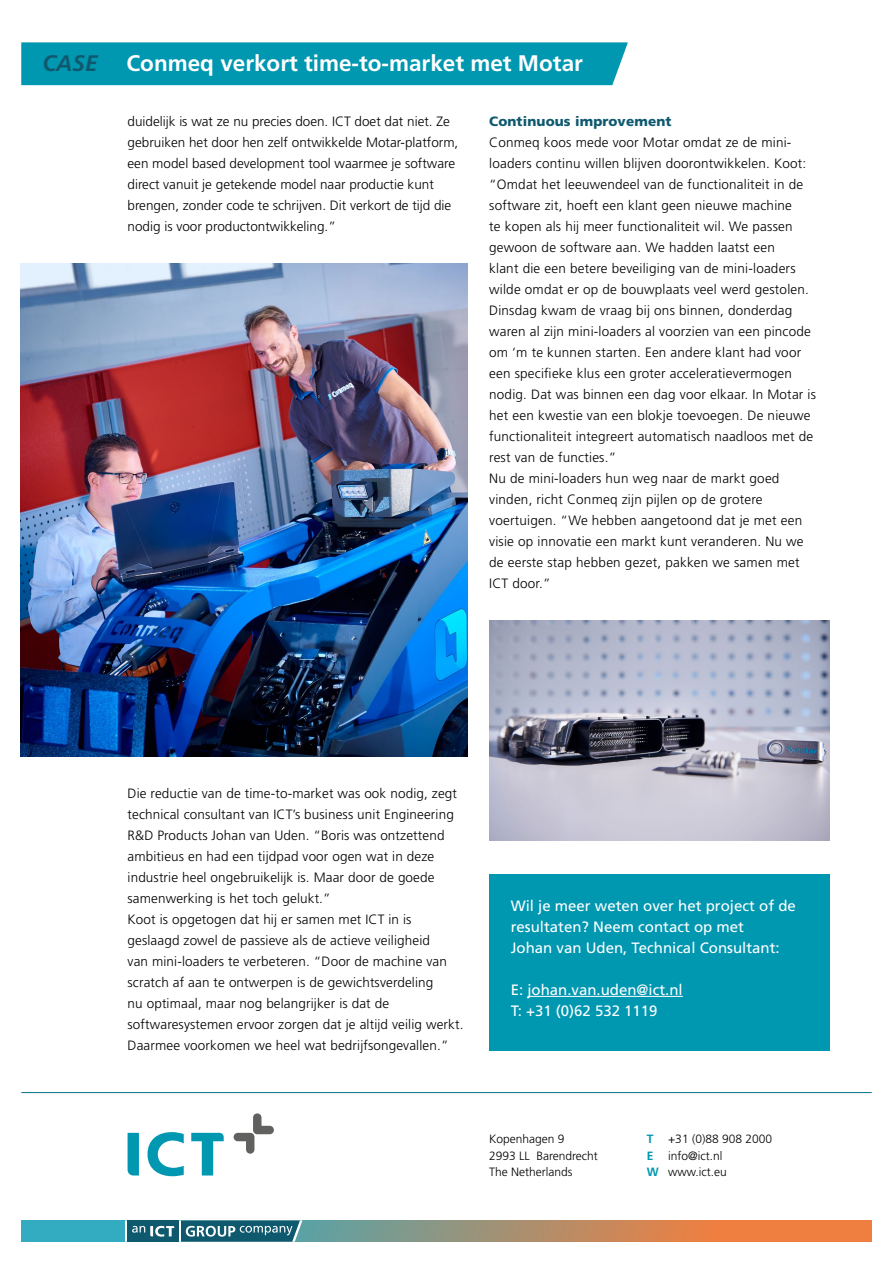
<style>
.page{position:relative;width:893px;height:1263px;background:#fff}
.page>*{position:absolute;margin:0;border:0;box-sizing:border-box;transform-origin:0 0}
.t1{font:700 22.5px "Frutiger LT Std";color:#fff}
.t2{font:italic 700 22.5px "Frutiger LT Std";color:#0f596e}
.t3{font:15px/21px "Frutiger LT Std";color:#fff}
.t4{font:300 13.5px/21px "Frutiger LT Std";letter-spacing:.01em;color:#000}
.t5{font:900 13.5px "Frutiger LT Std";letter-spacing:.01em;color:#0f596e}
.t6{font:300 12px/16.5px "Frutiger LT Std";color:#000}
.s1{font-weight:700;color:#0097b1}
</style>
<div class="page">
<svg style="left:21px;top:1220px;width:851px;height:22px;background:#a49073"></svg>
<svg style="left:125px;top:1220px;width:177px;height:22px;background:#3d7a8a"></svg>
<hr style="left:21px;top:1092px;width:851px;height:1px;background:#007387">
<svg style="left:234px;top:1113px;width:40px;height:41px"></svg>
<svg style="left:148px;top:1132px;width:36px;height:44px"></svg>
<svg style="left:128px;top:1133px;width:11px;height:42px"></svg>
<svg style="left:191px;top:1133px;width:33px;height:42px"></svg>
<div style="left:21px;top:42px;width:607px;height:43px;background:#0097b1"></div>
<img style="left:21px;top:264px;width:447px;height:492px">
<img style="left:489px;top:621px;width:340px;height:219px">
<div style="left:489px;top:874px;width:341px;height:176px;background:#0097b1"></div>
<hr style="left:527px;top:996px;width:156px;height:1px;background:#fff">
<h1 class="t2" style="left:43px;top:50px;width:57px">CASE</h1>
<h1 class="t1" style="left:127px;top:50px;width:458px">Conmeq verkort time-to-market met Motar</h1>
<p class="t4" style="left:128px;top:111px;width:332px">duidelijk is wat ze nu precies doen. ICT doet dat niet. Ze gebruiken het door hen zelf ontwikkelde Motar-platform, een model based development tool waarmee je software direct vanuit je getekende model naar productie kunt brengen, zonder code te schrijven. Dit verkort de tijd die nodig is voor productontwikkeling.”</p>
<p class="t5" style="left:489px;top:113px;width:184px">Continuous improvement</p>
<p class="t4" style="left:489px;top:132px;width:328px">Conmeq koos mede voor Motar omdat ze de mini&shy;loaders continu willen blijven doorontwikkelen. Koot: “Omdat het leeuwendeel van de functionaliteit in de software zit, hoeft een klant geen nieuwe machine<br>te kopen als hij meer functionaliteit wil. We passen gewoon de software aan. We hadden laatst een<br>klant die een betere beveiliging van de mini-loaders wilde omdat er op de bouwplaats veel werd gestolen.<br>Dinsdag kwam de vraag bij ons binnen, donderdag waren al zijn mini-loaders al voorzien van een pincode om ‘m te kunnen starten. Een andere klant had voor een specifieke klus een groter acceleratievermogen nodig. Dat was binnen een dag voor elkaar. In Motar is het een kwestie van een blokje toevoegen. De nieuwe functionaliteit integreert automatisch naadloos met de rest van de functies.”<br>Nu de mini-loaders hun weg naar de markt goed vinden, richt Conmeq zijn pijlen op de grotere voertuigen. “We hebben aangetoond dat je met een visie op innovatie een markt kunt veranderen. Nu we de eerste stap hebben gezet, pakken we samen met ICT door.”</p>
<p class="t4" style="left:128px;top:783px;width:337px">Die reductie van de time-to-market was ook nodig, zegt technical consultant van ICT’s business unit Engineering R&amp;D Products Johan van Uden. “Boris was ontzettend ambitieus en had een tijdpad voor ogen wat in deze industrie heel ongebruikelijk is. Maar door de goede samenwerking is het toch gelukt.”<br>Koot is opgetogen dat hij er samen met ICT in is geslaagd zowel de passieve als de actieve veiligheid<br>van mini-loaders te verbeteren. “Door de machine van scratch af aan te ontwerpen is de gewichtsverdeling<br>nu optimaal, maar nog belangrijker is dat de softwaresystemen ervoor zorgen dat je altijd veilig werkt.<br>Daarmee voorkomen we heel wat bedrijfsongevallen.”</p>
<p class="t3" style="left:511px;top:895px;width:287px">Wil je meer weten over het project of de resultaten? Neem contact op met<br>Johan van Uden, Technical Consultant:</p>
<p class="t3" style="left:511px;top:979px;width:174px">E: johan.van.uden@ict.nl<br>T: +31 (0)62 532 1119</p>
<p class="t6" style="left:489px;top:1131px;width:110px">Kopenhagen 9<br>2993 LL Barendrecht<br>The Netherlands</p>
<p class="t6" style="left:647px;top:1131px;width:127px"><span class="s1">T</span> +31 (0)88 908 2000<br><span class="s1">E</span> info@ict.nl<br><span class="s1">W</span> www.ict.eu</p>
</div>
